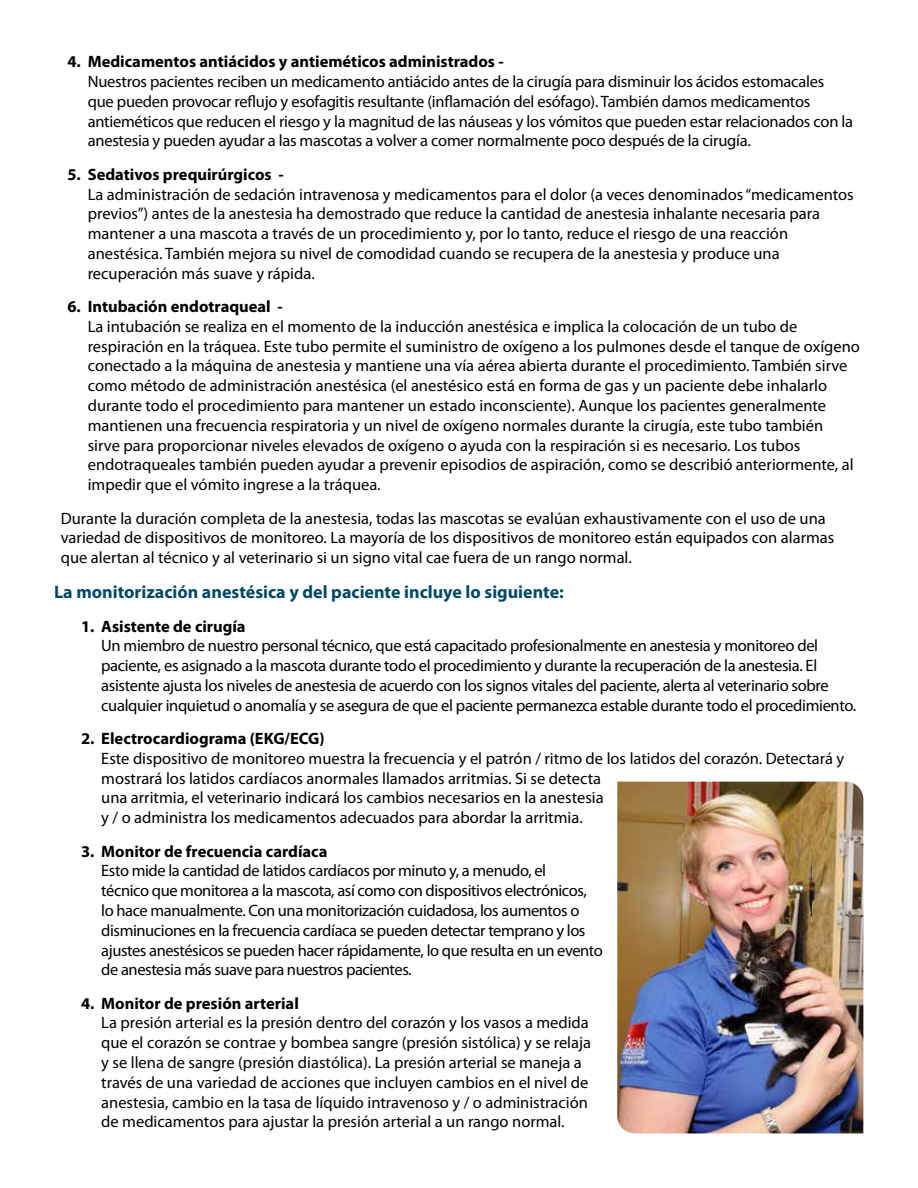
<style>
.page{position:relative;width:918px;height:1188px;background:#fff}
.page>*{position:absolute;margin:0;border:0;box-sizing:border-box;transform-origin:0 0}
.t1{font:700 18px "Myriad Pro";color:#004a64}
.t2{font:16.5px/19.8px "Myriad Pro";color:#000}
.t3{font:16.5px/19.8px "Myriad Pro";letter-spacing:-.02em;color:#000}
.t4{font:16.5px/19.8px "Myriad Pro";letter-spacing:-.025em;color:#000}
.t5{font:700 16.5px "Myriad Pro";color:#000}
</style>
<div class="page">
<img style="left:617px;top:782px;width:246px;height:351px">
<p class="t5" style="left:68px;top:51px;width:438px">4. Medicamentos antiácidos y antieméticos administrados -</p>
<p class="t2" style="left:88px;top:71px;width:767px">Nuestros pacientes reciben un medicamento antiácido antes de la cirugía para disminuir los ácidos estomacales que pueden provocar reflujo y esofagitis resultante (inflamación del esófago). También damos medicamentos antieméticos que reducen el riesgo y la magnitud de las náuseas y los vómitos que pueden estar relacionados con la anestesia y pueden ayudar a las mascotas a volver a comer normalmente poco después de la cirugía.</p>
<p class="t5" style="left:68px;top:163px;width:218px">5. Sedativos prequirúrgicos -</p>
<p class="t2" style="left:88px;top:184px;width:767px">La administración de sedación intravenosa y medicamentos para el dolor (a veces denominados “medicamentos previos”) antes de la anestesia ha demostrado que reduce la cantidad de anestesia inhalante necesaria para mantener a una mascota a través de un procedimiento y, por lo tanto, reduce el riesgo de una reacción anestésica. También mejora su nivel de comodidad cuando se recupera de la anestesia y produce una recuperación más suave y rápida.</p>
<p class="t5" style="left:68px;top:296px;width:217px">6. Intubación endotraqueal -</p>
<p class="t2" style="left:88px;top:316px;width:774px">La intubación se realiza en el momento de la inducción anestésica e implica la colocación de un tubo de respiración en la tráquea. Este tubo permite el suministro de oxígeno a los pulmones desde el tanque de oxígeno conectado a la máquina de anestesia y mantiene una vía aérea abierta durante el procedimiento. También sirve como método de administración anestésica (el anestésico está en forma de gas y un paciente debe inhalarlo durante todo el procedimiento para mantener un estado inconsciente). Aunque los pacientes generalmente mantienen una frecuencia respiratoria y un nivel de oxígeno normales durante la cirugía, este tubo también<br>sirve para proporcionar niveles elevados de oxígeno o ayuda con la respiración si es necesario. Los tubos endotraqueales también pueden ayudar a prevenir episodios de aspiración, como se describió anteriormente, al impedir que el vómito ingrese a la tráquea.</p>
<p class="t2" style="left:61px;top:508px;width:775px">Durante la duración completa de la anestesia, todas las mascotas se evalúan exhaustivamente con el uso de una variedad de dispositivos de monitoreo. La mayoría de los dispositivos de monitoreo están equipados con alarmas que alertan al técnico y al veterinario si un signo vital cae fuera de un rango normal.</p>
<p class="t1" style="left:54px;top:580px;width:511px">La monitorización anestésica y del paciente incluye lo siguiente:</p>
<p class="t5" style="left:81px;top:615px;width:166px">1. Asistente de cirugía</p>
<p class="t3" style="left:101px;top:636px;width:756px">Un miembro de nuestro personal técnico, que está capacitado profesionalmente en anestesia y monitoreo del paciente, es asignado a la mascota durante todo el procedimiento y durante la recuperación de la anestesia. El asistente ajusta los niveles de anestesia de acuerdo con los signos vitales del paciente, alerta al veterinario sobre cualquier inquietud o anomalía y se asegura de que el paciente permanezca estable durante todo el procedimiento.</p>
<p class="t5" style="left:81px;top:728px;width:245px">2. Electrocardiograma (EKG/ECG)</p>
<p class="t2" style="left:101px;top:748px;width:745px">Este dispositivo de monitoreo muestra la frecuencia y el patrón / ritmo de los latidos del corazón. Detectará y mostrará los latidos cardíacos anormales llamados arritmias. Si se detecta<br>una arritmia, el veterinario indicará los cambios necesarios en la anestesia<br>y / o administra los medicamentos adecuados para abordar la arritmia.</p>
<p class="t5" style="left:81px;top:840px;width:248px">3. Monitor de frecuencia cardíaca</p>
<p class="t4" style="left:101px;top:861px;width:503px">Esto mide la cantidad de latidos cardíacos por minuto y, a menudo, el<br>técnico que monitorea a la mascota, así como con dispositivos electrónicos, lo hace manualmente. Con una monitorización cuidadosa, los aumentos o disminuciones en la frecuencia cardíaca se pueden detectar temprano y los ajustes anestésicos se pueden hacer rápidamente, lo que resulta en un evento de anestesia más suave para nuestros pacientes.</p>
<p class="t5" style="left:81px;top:992px;width:219px">4. Monitor de presión arterial</p>
<p class="t2" style="left:101px;top:1013px;width:491px">La presión arterial es la presión dentro del corazón y los vasos a medida que el corazón se contrae y bombea sangre (presión sistólica) y se relaja y se llena de sangre (presión diastólica). La presión arterial se maneja a través de una variedad de acciones que incluyen cambios en el nivel de anestesia, cambio en la tasa de líquido intravenoso y / o administración de medicamentos para ajustar la presión arterial a un rango normal.</p>
</div>
